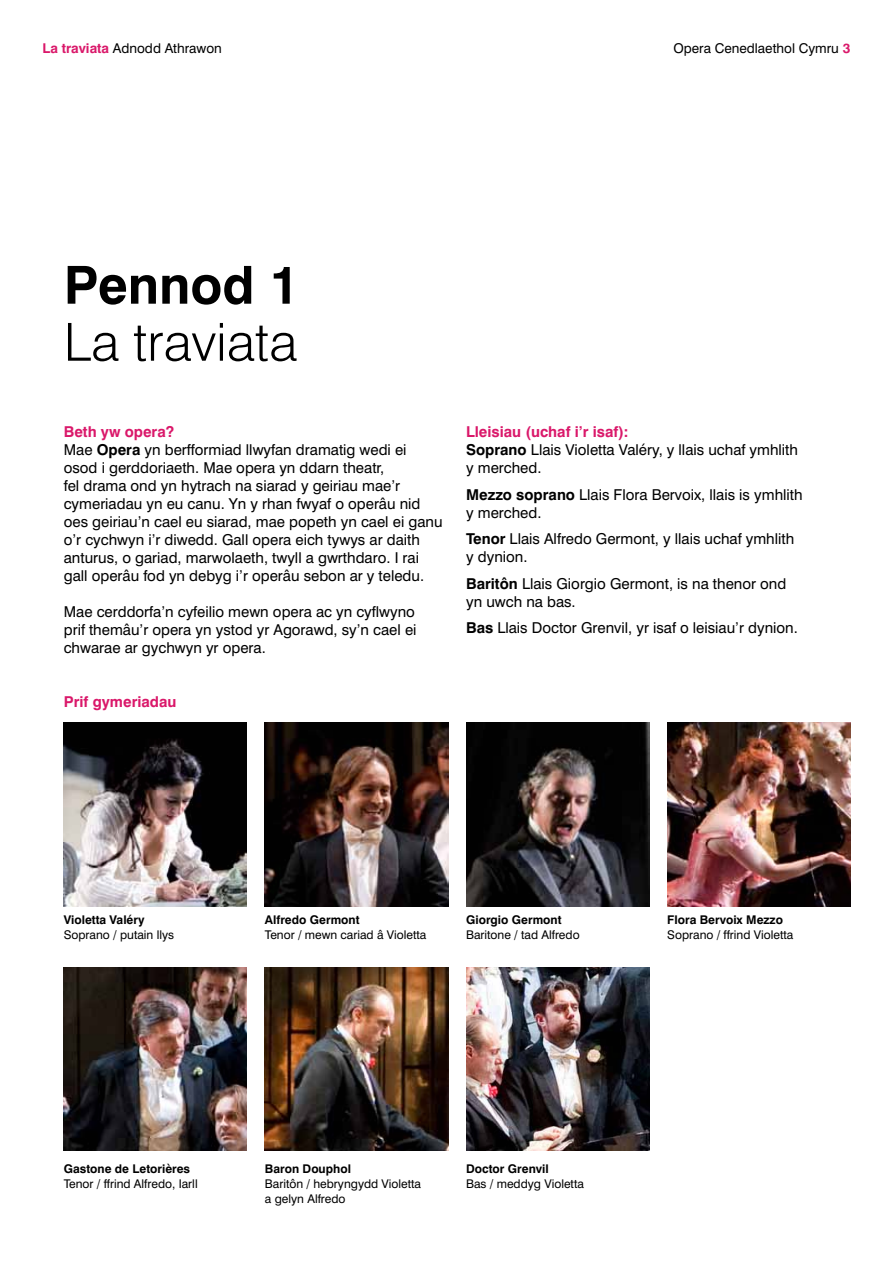
<style>
.page{position:relative;width:893px;height:1263px;background:#fff}
.page>*{position:absolute;margin:0;border:0;box-sizing:border-box;transform-origin:0 0}
.t1{font:300 52.5px "Swiss 721 BT";color:#000}
.t2{font:700 52.5px "Swiss 721 BT";color:#000}
.t3{font:15px/18px "Swiss 721 BT";color:#000}
.t4{font:700 15px "Swiss 721 BT";color:#da186a}
.t5{font:13.5px "Swiss 721 BT";color:#000}
.t6{font:12px/15px "Swiss 721 BT";color:#000}
.t7{font:700 12px "Swiss 721 BT";color:#000}
.s1{font-weight:700;color:#da186a}
.s2{font-weight:700}
</style>
<div class="page">
<img style="left:64px;top:723px;width:183px;height:183px">
<img style="left:265px;top:723px;width:183px;height:183px">
<img style="left:466px;top:723px;width:183px;height:183px">
<img style="left:667px;top:723px;width:183px;height:183px">
<img style="left:64px;top:967px;width:183px;height:183px">
<img style="left:265px;top:967px;width:183px;height:183px">
<img style="left:466px;top:967px;width:183px;height:183px">
<p class="t5" style="left:43px;top:40px;width:181px"><span class="s1">La traviata</span> Adnodd Athrawon</p>
<p class="t5" style="left:673px;top:40px;width:178px">Opera Cenedlaethol Cymru <span class="s1">3</span></p>
<h1 class="t2" style="left:64px;top:253px;width:237px">Pennod 1</h1>
<h1 class="t1" style="left:64px;top:310px;width:235px">La traviata</h1>
<p class="t3" style="left:64px;top:423px;width:380px"><span class="s1">Beth yw opera?<br></span>Mae <span class="s2">Opera</span> yn berfformiad llwyfan dramatig wedi ei osod i gerddoriaeth. Mae opera yn ddarn theatr,<br>fel drama ond yn hytrach na siarad y geiriau mae’r cymeriadau yn eu canu. Yn y rhan fwyaf o operâu nid oes geiriau’n cael eu siarad, mae popeth yn cael ei ganu o’r cychwyn i’r diwedd. Gall opera eich tywys ar daith anturus, o gariad, marwolaeth, twyll a gwrthdaro. I rai gall operâu fod yn debyg i’r operâu sebon ar y teledu.</p>
<p class="t3" style="left:64px;top:603px;width:354px;text-align:justify">Mae cerddorfa’n cyfeilio mewn opera ac yn cyflwyno prif themâu’r opera yn ystod yr Agorawd, sy’n cael ei chwarae ar gychwyn yr opera.</p>
<p class="t4" style="left:64px;top:693px;width:114px">Prif gymeriadau</p>
<p class="t3" style="left:466px;top:423px;width:333px"><span class="s1">Lleisiau (uchaf i’r isaf):<br></span><span class="s2">Soprano</span> Llais Violetta Valéry, y llais uchaf ymhlith y merched.</p>
<p class="t3" style="left:466px;top:485px;width:338px"><span class="s2">Mezzo soprano</span> Llais Flora Bervoix, llais is ymhlith y merched.</p>
<p class="t3" style="left:466px;top:530px;width:330px"><span class="s2">Tenor</span> Llais Alfredo Germont, y llais uchaf ymhlith y dynion.</p>
<p class="t3" style="left:466px;top:574px;width:322px"><span class="s2">Baritôn</span> Llais Giorgio Germont, is na thenor ond yn uwch na bas.</p>
<p class="t3" style="left:466px;top:619px;width:333px"><span class="s2">Bas</span> Llais Doctor Grenvil, yr isaf o leisiau’r dynion.</p>
<p class="t7" style="left:64px;top:912px;width:82px">Violetta Valéry</p>
<p class="t6" style="left:64px;top:927px;width:112px">Soprano / putain llys</p>
<p class="t7" style="left:265px;top:912px;width:96px">Alfredo Germont</p>
<p class="t6" style="left:265px;top:927px;width:163px">Tenor / mewn cariad â Violetta</p>
<p class="t7" style="left:466px;top:912px;width:97px">Giorgio Germont</p>
<p class="t6" style="left:466px;top:927px;width:115px">Baritone / tad Alfredo</p>
<p class="t7" style="left:667px;top:912px;width:117px">Flora Bervoix Mezzo</p>
<p class="t6" style="left:667px;top:927px;width:128px">Soprano / ffrind Violetta</p>
<p class="t7" style="left:64px;top:1161px;width:128px">Gastone de Letorières</p>
<p class="t6" style="left:64px;top:1176px;width:135px">Tenor / ffrind Alfredo, Iarll</p>
<p class="t7" style="left:265px;top:1161px;width:88px">Baron Douphol</p>
<p class="t6" style="left:265px;top:1176px;width:158px">Baritôn / hebryngydd Violetta a gelyn Alfredo</p>
<p class="t7" style="left:466px;top:1161px;width:84px">Doctor Grenvil</p>
<p class="t6" style="left:466px;top:1176px;width:119px">Bas / meddyg Violetta</p>
</div>
